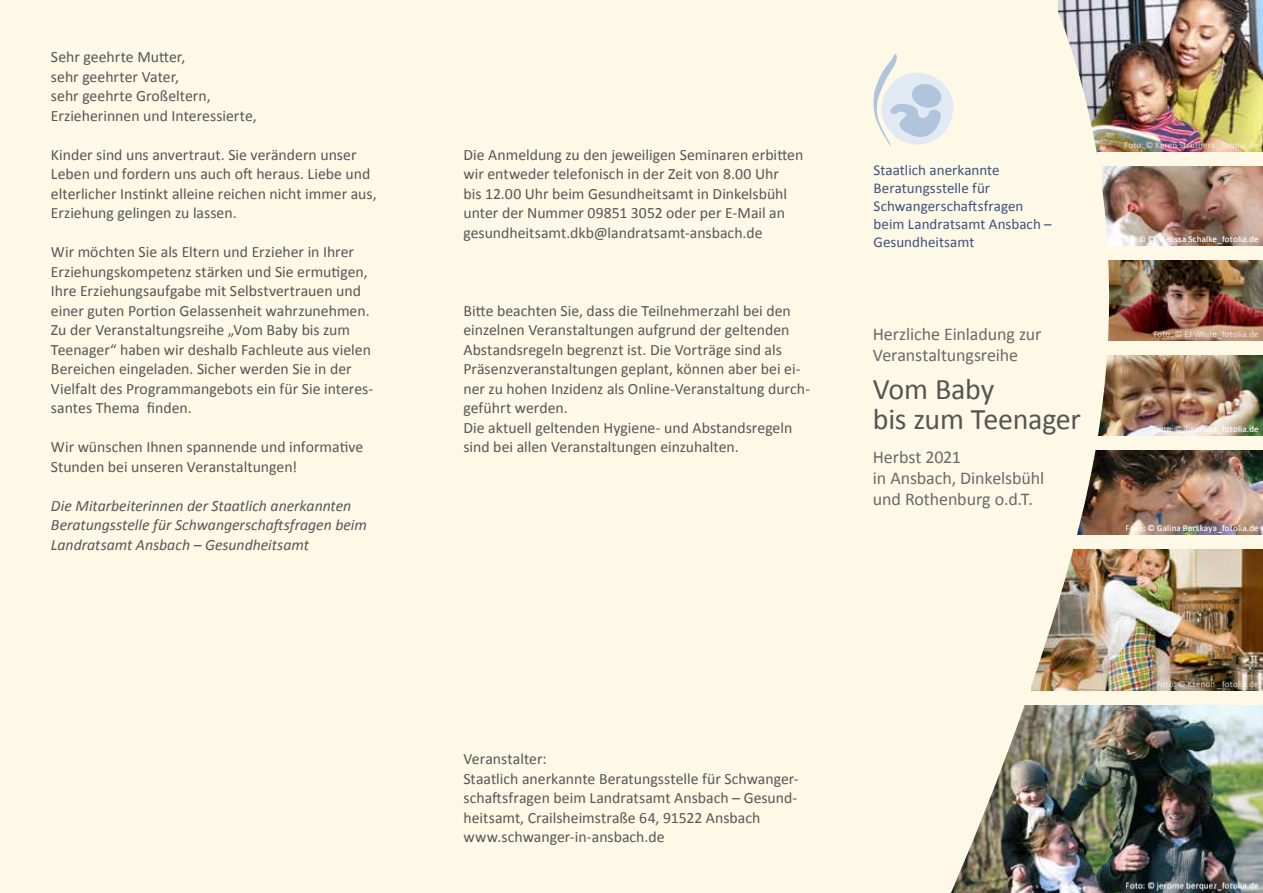
<style>
.page{position:relative;width:1263px;height:893px;background:#fff}
.page>*{position:absolute;margin:0;border:0;box-sizing:border-box;transform-origin:0 0}
.t1{font:30px/30px "Calibri";letter-spacing:-.01em;color:#555}
.t2{font:18px/21px "Calibri";letter-spacing:-.01em;color:#696969}
.t3{font:15.75px/19.5px "Calibri";color:#555}
.t4{font:italic 15.75px/19.5px "Calibri";color:#555}
.t5{font:15px/18px "Calibri";color:#3d4f81}
.t6{font:9px "Calibri";letter-spacing:.02em;color:#fff}
</style>
<div class="page">
<div style="left:0;top:0;width:850px;height:893px;background:#fef9e7"></div>
<img style="left:1143px;top:704px;width:120px;height:189px">
<img style="left:1143px;top:449px;width:120px;height:86px">
<img style="left:1143px;top:260px;width:120px;height:81px">
<img style="left:1143px;top:355px;width:120px;height:81px">
<img style="left:1143px;top:166px;width:120px;height:81px">
<img style="left:1143px;top:0;width:120px;height:152px">
<img style="left:1143px;top:548px;width:120px;height:143px">
<div style="left:1018px;top:691px;width:245px;height:13px;background:#fef9e7"></div>
<div style="left:1071px;top:535px;width:192px;height:13px;background:#fef9e7"></div>
<div style="left:1101px;top:341px;width:162px;height:14px;background:#fef9e7"></div>
<div style="left:1092px;top:436px;width:171px;height:13px;background:#fef9e7"></div>
<div style="left:1109px;top:247px;width:154px;height:13px;background:#fef9e7"></div>
<div style="left:1097px;top:152px;width:166px;height:14px;background:#fef9e7"></div>
<img style="left:850px;top:0;width:293px;height:893px">
<div style="left:881px;top:73px;width:72px;height:71px;background:#e1e9f3;border-radius:35px"></div>
<svg style="left:873px;top:54px;width:70px;height:92px"></svg>
<p class="t3" style="left:51px;top:46px;width:207px">Sehr geehrte Mutter,<br>sehr geehrter Vater,<br>sehr geehrte Großeltern,<br>Erzieherinnen und Interessierte,</p>
<p class="t3" style="left:51px;top:144px;width:327px">Kinder sind uns anvertraut. Sie verändern unser Leben und fordern uns auch oft heraus. Liebe und elterlicher Instinkt alleine reichen nicht immer aus, Erziehung gelingen zu lassen.</p>
<p class="t3" style="left:51px;top:241px;width:324px">Wir möchten Sie als Eltern und Erzieher in Ihrer Erziehungskompetenz stärken und Sie ermutigen, Ihre Erziehungsaufgabe mit Selbstvertrauen und einer guten Portion Gelassenheit wahrzunehmen.<br>Zu der Veranstaltungsreihe „Vom Baby bis zum Teenager“ haben wir deshalb Fachleute aus vielen Bereichen eingeladen. Sicher werden Sie in der Vielfalt des Programmangebots ein für Sie interes&shy;santes Thema finden.</p>
<p class="t3" style="left:51px;top:436px;width:314px">Wir wünschen Ihnen spannende und informative<br>Stunden bei unseren Veranstaltungen!</p>
<p class="t4" style="left:51px;top:495px;width:318px">Die Mitarbeiterinnen der Staatlich anerkannten<br>Beratungsstelle für Schwangerschaftsfragen beim<br>Landratsamt Ansbach – Gesundheitsamt</p>
<p class="t3" style="left:463px;top:144px;width:341px">Die Anmeldung zu den jeweiligen Seminaren erbitten wir entweder telefonisch in der Zeit von 8.00 Uhr<br>bis 12.00 Uhr beim Gesundheitsamt in Dinkelsbühl unter der Nummer 09851 3052 oder per E-Mail an gesundheitsamt.dkb@landratsamt-ansbach.de</p>
<p class="t3" style="left:463px;top:300px;width:348px">Bitte beachten Sie, dass die Teilnehmerzahl bei den einzelnen Veranstaltungen aufgrund der geltenden Abstandsregeln begrenzt ist. Die Vorträge sind als Präsenzveranstaltungen geplant, können aber bei ei&shy;ner zu hohen Inzidenz als Online-Veranstaltung durch&shy;geführt werden.<br>Die aktuell geltenden Hygiene- und Abstandsregeln sind bei allen Veranstaltungen einzuhalten.</p>
<p class="t3" style="left:463px;top:748px;width:337px">Veranstalter:<br>Staatlich anerkannte Beratungsstelle für Schwanger&shy;schaftsfragen beim Landratsamt Ansbach – Gesund&shy;heitsamt, Crailsheimstraße 64, 91522 Ansbach www.schwanger-in-ansbach.de</p>
<p class="t5" style="left:873px;top:160px;width:180px">Staatlich anerkannte<br>Beratungsstelle für<br>Schwangerschaftsfragen beim Landratsamt Ansbach –<br>Gesundheitsamt</p>
<p class="t2" style="left:873px;top:322px;width:170px">Herzliche Einladung zur<br>Veranstaltungsreihe</p>
<h1 class="t1" style="left:873px;top:373px;width:210px">Vom Baby<br>bis zum Teenager</h1>
<p class="t2" style="left:873px;top:446px;width:173px">Herbst 2021<br>in Ansbach, Dinkelsbühl und Rothenburg o.d.T.</p>
<p class="t6" style="left:1124px;top:140px;width:136px">Foto: © Karen Struthers _fotolia.de</p>
<p class="t6" style="left:1126px;top:234px;width:134px">Foto: © Melissa Schalke_fotolia.de</p>
<p class="t6" style="left:1153px;top:329px;width:107px">Foto: © EJ White_fotolia.de</p>
<p class="t6" style="left:1152px;top:423px;width:108px">Foto: © Papirazzi_fotolia.de</p>
<p class="t6" style="left:1154px;top:423px;width:64px">Foto: © Papirazz</p>
<p class="t6" style="left:1126px;top:522px;width:134px">Foto: © Galina Barskaya_fotolia.de</p>
<p class="t6" style="left:1156px;top:678px;width:104px">Foto: © Kzenon _fotolia.de</p>
<p class="t6" style="left:1158px;top:678px;width:61px">Foto: © Kzenon</p>
<p class="t6" style="left:1126px;top:880px;width:134px">Foto: © jerome berquez_fotolia.de</p>
</div>
